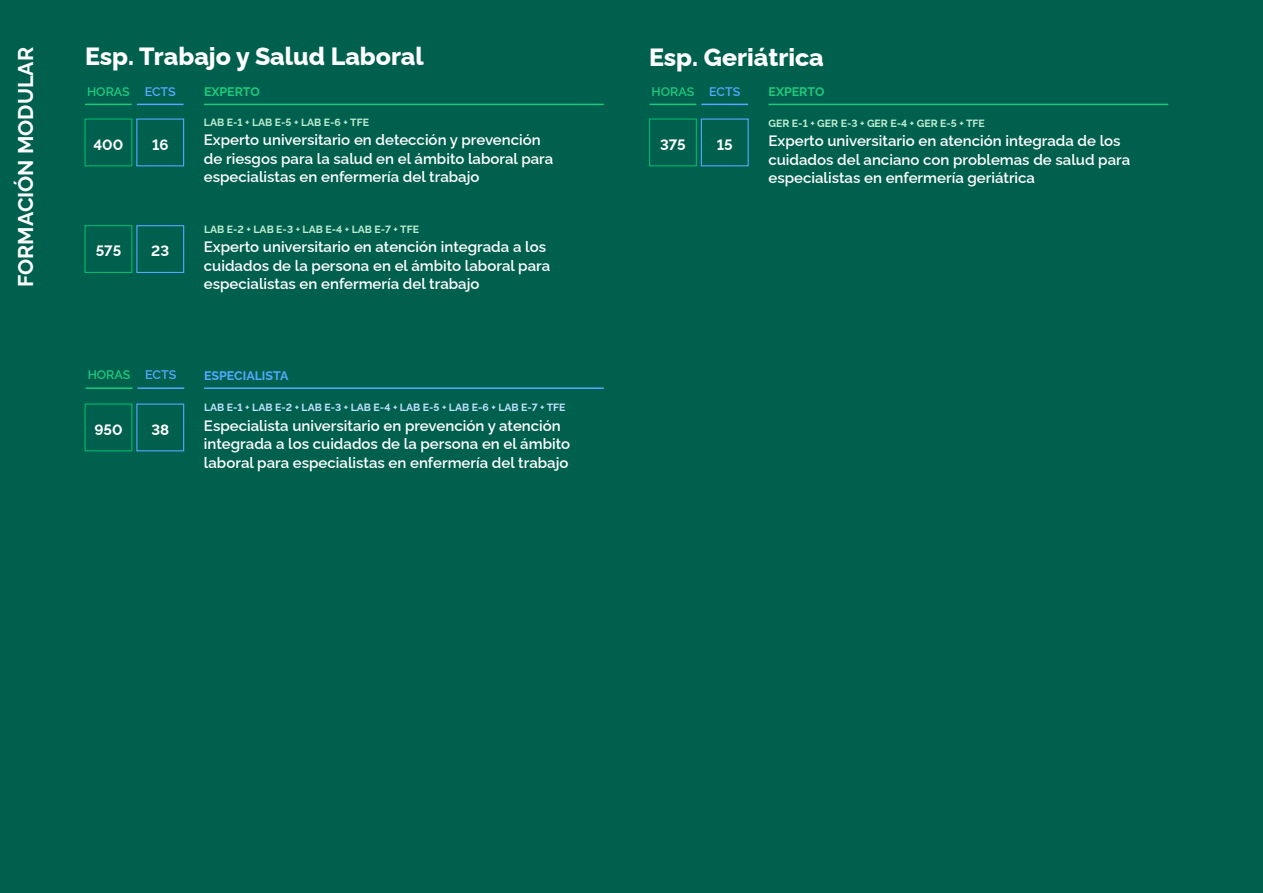
<style>
.page{position:relative;width:1263px;height:893px;background:#00604e}
.page>*{position:absolute;margin:0;border:0;box-sizing:border-box;transform-origin:0 0}
.t1{font:800 24.9px "Raleway";color:#fff}
.t2{font:700 21.3px "Raleway";color:#fff}
.t3{font:600 15px/18.8px "Raleway";color:#fff}
.t4{font:700 15px "Raleway";color:#fff}
.t5{font:600 12.45px "Raleway";color:#1fc97c}
.t6{font:700 12.45px "Raleway";color:#1fc97c}
.t7{font:700 12.45px "Raleway";color:#53a9fe}
.t8{font:700 10.5px "Raleway";color:#beecd1}
.t9{font:700 10.5px "Raleway";color:#bfe0ff}
.s1{color:#53a9fe}
</style>
<div class="page">
<hr style="left:85px;top:104px;width:47px;height:1px;background:#1fc97c">
<hr style="left:649px;top:104px;width:47px;height:1px;background:#1fc97c">
<hr style="left:137px;top:104px;width:47px;height:1px;background:#53a9fe">
<hr style="left:701px;top:104px;width:47px;height:1px;background:#53a9fe">
<hr style="left:204px;top:104px;width:400px;height:1px;background:#1fc97c">
<hr style="left:768px;top:104px;width:400px;height:1px;background:#1fc97c">
<div style="left:649px;top:118px;width:48px;height:48px;border:1px solid #00b76d"></div>
<div style="left:701px;top:118px;width:48px;height:48px;border:1px solid #53a9fe"></div>
<div style="left:84px;top:118px;width:48px;height:48px;border:1px solid #00b76d"></div>
<div style="left:85px;top:403px;width:47px;height:48px;border:1px solid #00b76d"></div>
<div style="left:85px;top:225px;width:47px;height:48px;border:1px solid #00b76d"></div>
<div style="left:136px;top:118px;width:48px;height:48px;border:1px solid #53a9fe"></div>
<div style="left:136px;top:403px;width:48px;height:48px;border:1px solid #53a9fe"></div>
<div style="left:136px;top:225px;width:48px;height:48px;border:1px solid #53a9fe"></div>
<hr style="left:204px;top:387px;width:400px;height:2px;background:#53a9fe">
<hr style="left:86px;top:387px;width:46px;height:2px;background:#1fc97c">
<hr style="left:137px;top:387px;width:47px;height:2px;background:#53a9fe">
<h2 class="t2" style="left:9px;top:287px;width:241px;rotate:-90deg">FORMACIÓN MODULAR</h2>
<h1 class="t1" style="left:85px;top:37px;width:340px">Esp. Trabajo y Salud Laboral</h1>
<h1 class="t1" style="left:649px;top:38px;width:176px">Esp. Geriátrica</h1>
<p class="t5" style="left:87px;top:81px;width:90px">HORAS <span class="s1">ECTS</span></p>
<p class="t6" style="left:204px;top:81px;width:57px">EXPERTO</p>
<p class="t5" style="left:652px;top:81px;width:90px">HORAS <span class="s1">ECTS</span></p>
<p class="t6" style="left:768px;top:81px;width:57px">EXPERTO</p>
<p class="t8" style="left:204px;top:114px;width:167px">LAB E-1 + LAB E-5 + LAB E-6 + TFE</p>
<p class="t8" style="left:768px;top:115px;width:218px">GER E-1 + GER E-3 + GER E-4 + GER E-5 + TFE</p>
<p class="t3" style="left:204px;top:129px;width:351px">Experto universitario en detección y prevención de riesgos para la salud en el ámbito laboral para especialistas en enfermería del trabajo</p>
<p class="t3" style="left:768px;top:130px;width:363px">Experto universitario en atención integrada de los cuidados del anciano con problemas de salud para especialistas en enfermería geriátrica</p>
<p class="t4" style="left:660px;top:133px;width:27px">375</p>
<p class="t4" style="left:717px;top:133px;width:17px">15</p>
<p class="t4" style="left:152px;top:133px;width:18px">16</p>
<p class="t4" style="left:94px;top:133px;width:31px">400</p>
<p class="t8" style="left:204px;top:221px;width:216px">LAB E-2 + LAB E-3 + LAB E-4 + LAB E-7 + TFE</p>
<p class="t3" style="left:204px;top:236px;width:348px">Experto universitario en atención integrada a los cuidados de la persona en el ámbito laboral para especialistas en enfermería del trabajo</p>
<p class="t4" style="left:151px;top:239px;width:19px">23</p>
<p class="t4" style="left:96px;top:239px;width:27px">575</p>
<p class="t5" style="left:88px;top:365px;width:90px">HORAS <span class="s1">ECTS</span></p>
<p class="t7" style="left:204px;top:366px;width:86px">ESPECIALISTA</p>
<p class="t4" style="left:94px;top:418px;width:30px">950</p>
<p class="t4" style="left:151px;top:418px;width:19px">38</p>
<p class="t9" style="left:204px;top:399px;width:363px">LAB E-1 + LAB E-2 + LAB E-3 + LAB E-4 + LAB E-5 + LAB E-6 + LAB E-7 + TFE</p>
<p class="t3" style="left:204px;top:414px;width:368px">Especialista universitario en prevención y atención integrada a los cuidados de la persona en el ámbito laboral para especialistas en enfermería del trabajo</p>
</div>
